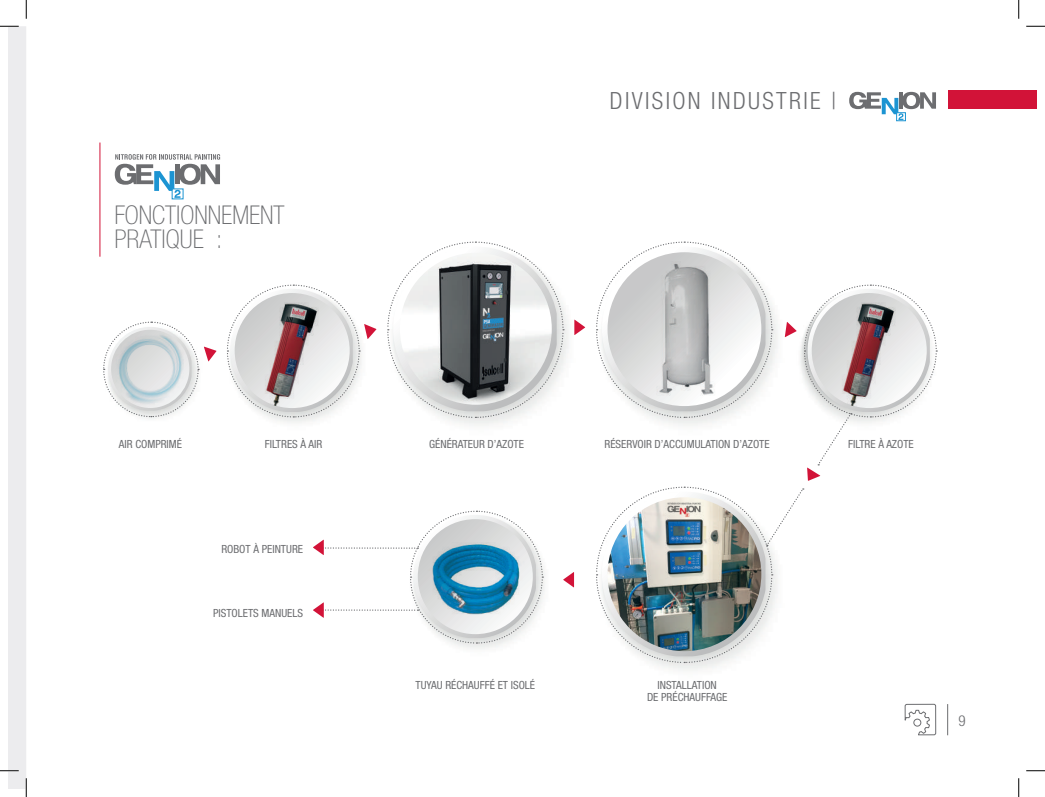
<style>
.page{position:relative;width:1045px;height:797px;background:#fff}
.page>*{position:absolute;margin:0;border:0;box-sizing:border-box;transform-origin:0 0}
.t1{font:100 condensed 25.88px/23.1px "Helvetica Neue";color:#6c6d70}
.t2{font:300 condensed 23.75px "Helvetica Neue";letter-spacing:.1em;color:#6c6d70}
.t3{font:300 condensed 15px "Helvetica Neue";color:#6c6d70}
.t4{font:condensed 11.25px/12.5px "Helvetica Neue";color:#6c6d70;text-align:center}
</style>
<div class="page">
<svg style="left:387px;top:241px;width:177px;height:177px"></svg>
<hr style="left:947px;top:704px;width:1px;height:31px;background:#6c6d70">
<svg style="left:904px;top:703px;width:32px;height:33px"></svg>
<div style="left:948px;top:91px;width:88px;height:18px;background:#d21338"></div>
<hr style="left:100px;top:142px;width:1px;height:115px;background:#d21338">
<svg style="left:574px;top:319px;width:11px;height:16px"></svg>
<svg style="left:563px;top:572px;width:11px;height:15px"></svg>
<svg style="left:313px;top:510px;width:230px;height:134px"></svg>
<svg style="left:226px;top:284px;width:150px;height:134px"></svg>
<svg style="left:103px;top:321px;width:113px;height:97px"></svg>
<svg style="left:596px;top:241px;width:341px;height:422px"></svg>
<svg style="left:115px;top:154px;width:105px;height:44px"></svg>
<svg style="left:849px;top:92px;width:87px;height:28px"></svg>
<svg style="left:1026px;top:25px;width:19px;height:2px"></svg>
<svg style="left:1026px;top:770px;width:19px;height:1px"></svg>
<svg style="left:25px;top:0;width:2px;height:19px"></svg>
<svg style="left:0;top:25px;width:27px;height:772px"></svg>
<svg style="left:1018px;top:0;width:1px;height:19px"></svg>
<svg style="left:1018px;top:778px;width:1px;height:19px"></svg>
<img style="left:400px;top:253px;width:152px;height:152px;border-radius:76px">
<h1 class="t1" style="left:114px;top:203px;width:172px">FONCTIONNEMENT<br>PRATIQUE :</h1>
<h2 class="t2" style="left:610px;top:86px;width:228px">DIVISION INDUSTRIE |</h2>
<p class="t4" style="left:119px;top:438px;width:65px">AIR COMPRIMÉ</p>
<p class="t4" style="left:265px;top:438px;width:59px">FILTRES À AIR</p>
<p class="t4" style="left:429px;top:438px;width:96px">GÉNÉRATEUR D’AZOTE</p>
<p class="t4" style="left:604px;top:438px;width:167px">RÉSERVOIR D’ACCUMULATION D’AZOTE</p>
<p class="t4" style="left:848px;top:438px;width:67px">FILTRE À AZOTE</p>
<p class="t4" style="left:221px;top:542px;width:83px">ROBOT À PEINTURE</p>
<p class="t4" style="left:213px;top:606px;width:91px">PISTOLETS MANUELS</p>
<p class="t4" style="left:415px;top:678px;width:121px">TUYAU RÉCHAUFFÉ ET ISOLÉ</p>
<p class="t4" style="left:647px;top:678px;width:82px">INSTALLATION<br>DE PRÉCHAUFFAGE</p>
<h3 class="t3" style="left:958px;top:711px;width:9px">9</h3>
</div>
